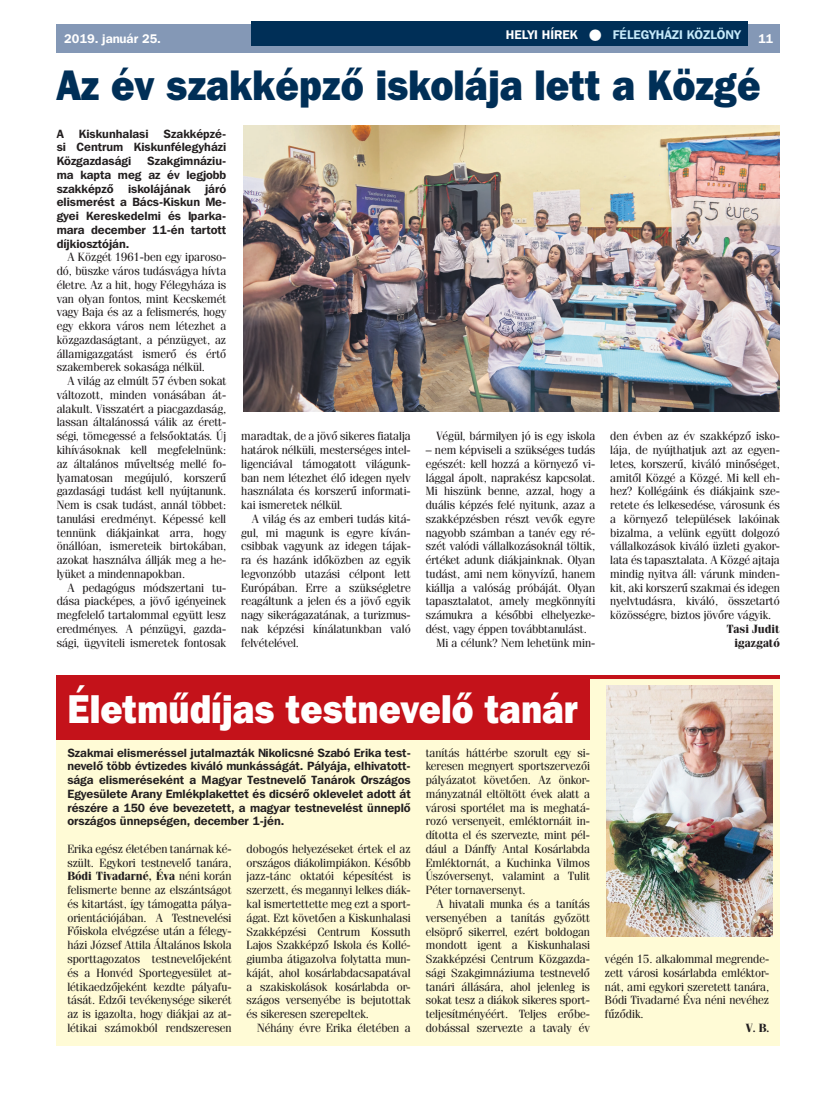
<style>
.page{position:relative;width:833px;height:1099px;background:#fff}
.page>*{position:absolute;margin:0;border:0;box-sizing:border-box;transform-origin:0 0}
.t1{font:42.5px "Franklin Gothic Hv PFL";color:#002f57;scale:.9 1}
.t2{font:40px "Franklin Gothic Hv PFL";color:#fff;scale:.9 1}
.t3{font:700 12.5px "Franklin Gothic PFL";color:#c6eafa}
.t4{font:700 12.5px "Franklin Gothic PFL";color:#fff}
.t5{font:11.88px/13.8px "Fenice PFL";color:#231f20;text-align:justify}
.t6{font:700 11.88px/13.8px "Franklin Gothic PFL";color:#231f20;text-align:justify}
.t7{font:700 11.88px/13.8px "Fenice PFL";color:#231f20;text-align:right}
.s1{color:#fff}
.s2{font-weight:700}
</style>
<div class="page">
<div style="left:57px;top:25px;width:723px;height:28px;background:#8498b6"></div>
<div style="left:252px;top:21px;width:496px;height:25px;background:#002f57"></div>
<div style="left:57px;top:679px;width:723px;height:366px;background:#fffbd6"></div>
<div style="left:57px;top:679px;width:533px;height:60px;background:#c4121a"></div>
<img style="left:606px;top:686px;width:166px;height:250px">
<hr style="left:57px;top:675px;width:723px;height:4px;background:#c4121a">
<img style="left:243px;top:126px;width:537px;height:285px">
<p class="t4" style="left:64px;top:31px;width:98px">2019. január 25.</p>
<p class="t3" style="left:506px;top:26px;width:236px"><span class="s1">HELYI HÍREK</span> <span class="s1">●</span> FÉLEGYHÁZI KÖZLÖNY</p>
<p class="t4" style="left:758px;top:31px;width:17px">11</p>
<h1 class="t1" style="left:57px;top:58px;width:783px">Az év szakképző iskolája lett a Közgé</h1>
<p class="t6" style="left:57px;top:126px;width:9px">A</p>
<p class="t6" style="left:79px;top:126px;width:71px">Kiskunhalasi</p>
<p class="t6" style="left:57px;top:126px;width:171px;text-indent:107px">Szakképzé&shy;si Centrum Kiskunfélegyházi Közgazdasági</p>
<p class="t6" style="left:57px;top:154px;width:171px;text-indent:91px">Szakgimnáziu&shy;ma kapta meg az év legjobb szakképző iskolájának járó elismerést a Bács-Kiskun Me&shy;gyei Kereskedelmi és Iparka&shy;mara december 11-én tartott díjkiosztóján.</p>
<p class="t5" style="left:57px;top:250px;width:171px;text-indent:11px">A Közgét 1961-ben egy iparoso&shy;dó, büszke város tudásvágya hívta életre. Az a hit, hogy Félegyháza is van olyan fontos, mint Kecskemét vagy Baja és az a felismerés, hogy egy ekkora város nem létezhet a közgazdaságtant, a pénzügyet, az államigazgatást ismerő és értő szakemberek sokasága nélkül.</p>
<p class="t5" style="left:57px;top:374px;width:171px;text-indent:11px">A világ az elmúlt 57 évben sokat változott, minden vonásában át&shy;alakult. Visszatért a piacgazdaság, lassan általánossá válik az érett&shy;ségi, tömegessé a felsőoktatás. Új kihívásoknak kell megfelelnünk: az általános műveltség mellé fo&shy;lyamatosan megújuló, korszerű gazdasági tudást kell nyújtanunk.<br>Nem is csak tudást, annál többet: tanulási eredményt. Képessé kell tennünk diákjainkat arra, hogy önállóan, ismereteik birtokában, azokat használva állják meg a he&shy;lyüket a mindennapokban.</p>
<p class="t5" style="left:57px;top:580px;width:171px;text-indent:11px">A pedagógus módszertani tu&shy;dása piacképes, a jövő igényeinek megfelelő tartalommal együtt lesz eredményes. A pénzügyi, gazda&shy;sági, ügyviteli ismeretek fontosak</p>
<p class="t5" style="left:241px;top:429px;width:171px">maradtak, de a jövő sikeres fiatalja határok nélküli, mesterséges intel&shy;ligenciával támogatott világunk&shy;ban nem létezhet élő idegen nyelv használata és korszerű informati&shy;kai ismeretek nélkül.</p>
<p class="t5" style="left:241px;top:511px;width:171px;text-indent:11px">A világ és az emberi tudás kitá&shy;gul, mi magunk is egyre kíván&shy;csibbak vagyunk az idegen tájak&shy;ra és hazánk időközben az egyik legvonzóbb utazási célpont lett Európában. Erre a szükségletre reagáltunk a jelen és a jövő egyik nagy sikerágazatának, a turizmus&shy;nak képzési kínálatunkban való felvételével.</p>
<p class="t5" style="left:436px;top:429px;width:160px">Végül, bármilyen jó is egy iskola</p>
<p class="t5" style="left:426px;top:443px;width:171px">– nem képviseli a szükséges tudás</p>
<p class="t5" style="left:426px;top:456px;width:171px">egészét: kell hozzá a környező vi-</p>
<p class="t5" style="left:426px;top:470px;width:171px">lággal ápolt, naprakész kapcsolat.</p>
<p class="t5" style="left:426px;top:484px;width:171px">Mi hiszünk benne, azzal, hogy a</p>
<p class="t5" style="left:426px;top:498px;width:171px">duális képzés felé nyitunk, azaz a</p>
<p class="t5" style="left:426px;top:511px;width:171px">szakképzésben részt vevők egyre</p>
<p class="t5" style="left:426px;top:525px;width:171px">nagyobb számban a tanév egy ré-</p>
<p class="t5" style="left:426px;top:539px;width:171px">szét valódi vállalkozásoknál töltik,</p>
<p class="t5" style="left:426px;top:553px;width:171px">értéket adunk diákjainknak. Olyan</p>
<p class="t5" style="left:426px;top:566px;width:171px">tudást, ami nem könyvízű, hanem</p>
<p class="t5" style="left:426px;top:580px;width:171px">kiállja a valóság próbáját. Olyan</p>
<p class="t5" style="left:426px;top:594px;width:171px">tapasztalatot, amely megkönnyíti</p>
<p class="t5" style="left:426px;top:608px;width:171px">számukra a későbbi elhelyezke-</p>
<p class="t5" style="left:426px;top:621px;width:162px">dést, vagy éppen továbbtanulást.</p>
<p class="t5" style="left:436px;top:635px;width:160px">Mi a célunk? Nem lehetünk min-</p>
<p class="t5" style="left:610px;top:429px;width:171px">den évben az év szakképző isko&shy;lája, de nyújthatjuk azt az egyen&shy;letes, korszerű, kiváló minőséget, amitől Közgé a Közgé. Mi kell eh&shy;hez? Kollégáink és diákjaink sze&shy;retete és lelkesedése, városunk és a környező települések lakóinak bizalma, a velünk együtt dolgozó vállalkozások kiváló üzleti gyakor&shy;lata és tapasztalata. A Közgé ajtaja mindig nyitva áll: várunk minden&shy;kit, aki korszerű szakmai és idegen nyelvtudásra, kiváló, összetartó közösségre, biztos jövőre vágyik.</p>
<p class="t7" style="left:727px;top:621px;width:54px">Tasi Judit igazgató</p>
<h2 class="t2" style="left:67px;top:683px;width:569px">Életműdíjas testnevelő tanár</h2>
<p class="t6" style="left:67px;top:745px;width:345px">Szakmai elismeréssel jutalmazták Nikolicsné Szabó Erika test&shy;nevelő több évtizedes kiváló munkásságát. Pályája, elhivatott&shy;sága elismeréseként a Magyar Testnevelő Tanárok Országos Egyesülete Arany Emlékplakettet és dicsérő oklevelet adott át részére a 150 éve bevezetett, a magyar testnevelést ünneplő országos ünnepségen, december 1-jén.</p>
<p class="t5" style="left:67px;top:841px;width:166px">Erika egész életében tanárnak ké&shy;szült. Egykori testnevelő tanára, <span class="s2">Bódi Tivadarné, Éva</span> néni korán felismerte benne az elszántságot és kitartást, így támogatta pálya&shy;orientációjában. A Testnevelési Főiskola elvégzése után a félegy&shy;házi József Attila Általános Iskola sporttagozatos testnevelőjeként és a Honvéd Sportegyesület at&shy;létikaedzőjeként kezdte pályafu&shy;tását. Edzői tevékenysége sikerét az is igazolta, hogy diákjai az at&shy;létikai számokból rendszeresen</p>
<p class="t5" style="left:246px;top:841px;width:166px">dobogós helyezéseket értek el az országos diákolimpiákon. Később jazz-tánc oktatói képesítést is szerzett, és megannyi lelkes diák&shy;kal ismertettette meg ezt a sport&shy;ágat. Ezt követően a Kiskunhalasi Szakképzési Centrum Kossuth Lajos Szakképző Iskola és Kollé&shy;giumba átigazolva folytatta mun&shy;káját, ahol kosárlabdacsapatával a szakiskolások kosárlabda or&shy;szágos versenyébe is bejutottak és sikeresen szerepeltek.</p>
<p class="t5" style="left:257px;top:1020px;width:155px">Néhány évre Erika életében a</p>
<p class="t5" style="left:426px;top:745px;width:166px">tanítás háttérbe szorult egy si&shy;keresen megnyert sportszervezői pályázatot követően. Az önkor&shy;mányzatnál eltöltött évek alatt a városi sportélet ma is meghatá&shy;rozó versenyeit, emléktornáit in&shy;dította el és szervezte, mint pél&shy;dául a Dánffy Antal Kosárlabda Emléktornát, a Kuchinka Vilmos Úszóversenyt, valamint a Tulit Péter tornaversenyt.</p>
<p class="t5" style="left:426px;top:896px;width:166px;text-indent:11px">A hivatali munka és a tanítás versenyében a tanítás győzött elsöprő sikerrel, ezért boldogan mondott igent a Kiskunhalasi Szakképzési Centrum Közgazda&shy;sági Szakgimnáziuma testnevelő tanári állására, ahol jelenleg is sokat tesz a diákok sikeres sport&shy;teljesítményéért. Teljes erőbe&shy;dobással szervezte a tavaly év</p>
<p class="t5" style="left:605px;top:951px;width:166px">végén 15. alkalommal megrende&shy;zett városi kosárlabda emléktor&shy;nát, ami egykori szeretett tanára, Bódi Tivadarné Éva néni nevéhez fűződik.</p>
<p class="t7" style="left:745px;top:1020px;width:25px">V. B.</p>
</div>
